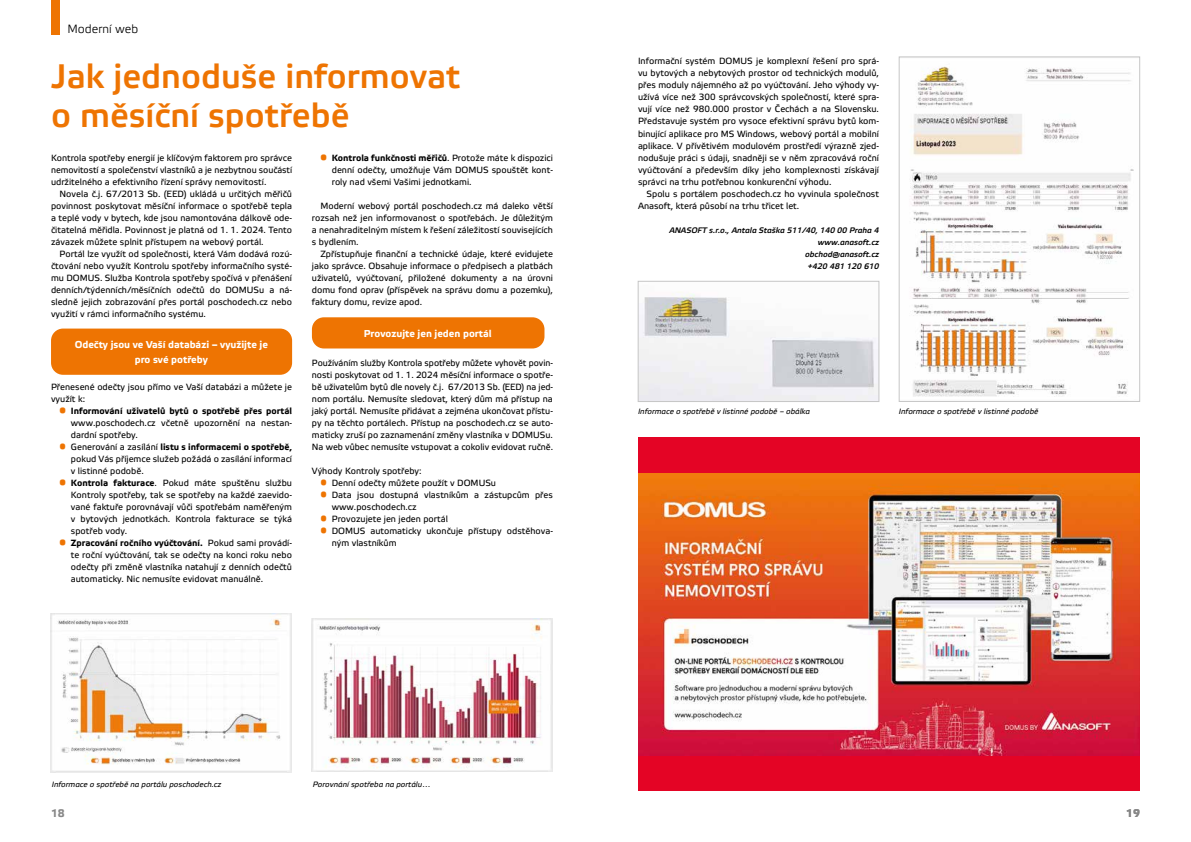
<style>
.page{position:relative;width:1191px;height:842px;background:#fff}
.page>*{position:absolute;margin:0;border:0;box-sizing:border-box;transform-origin:0 0}
.t1{font:700 34px/39px "Elektra Light Pro";color:#ee7402}
.t2{font:12px "Elektra Light Pro";color:#000}
.t3{font:700 11px "Elektra Text Pro";color:#878787}
.t4{font:700 10px/15px "Elektra Text Pro";color:#fff;text-align:center}
.t5{font:9px/12.1px "Elektra Text Pro";color:#000;text-align:justify}
.t6{font:italic 8px/12px "Elektra Medium Pro";color:#000;text-align:right}
.t7{font:italic 7.8px "Elektra Text Pro";color:#000}
.s1{font-weight:700;font-size:11px;color:#ee7402}
.s2{font-weight:700}
.s3{font-size:11px;color:#ee7402}
</style>
<div class="page">
<div style="left:51px;top:0;width:9px;height:35px;background:#ee7402"></div>
<div style="left:51px;top:329px;width:241px;height:46px;background:#ee7402;border-radius:12px"></div>
<div style="left:312px;top:317px;width:232px;height:31px;background:#ee7402;border-radius:12px"></div>
<img style="left:51px;top:614px;width:240px;height:158px">
<img style="left:312px;top:619px;width:240px;height:153px">
<div style="left:638px;top:438px;width:502px;height:353px;background:#e40425"></div>
<img style="left:638px;top:473px;width:502px;height:282px">
<img style="left:640px;top:291px;width:237px;height:109px">
<div style="left:638px;top:281px;width:241px;height:121px;border:1px solid #c6c6c6"></div>
<img style="left:910px;top:66px;width:224px;height:331px">
<div style="left:899px;top:57px;width:241px;height:345px;border:1px solid #c6c6c6"></div>
<h2 class="t2" style="left:68px;top:23px;width:72px">Moderní web</h2>
<h1 class="t1" style="left:51px;top:58px;width:411px">Jak jednoduše informovat o měsíční spotřebě</h1>
<p class="t5" style="left:51px;top:152px;width:243px">Kontrola spotřeby energií je klíčovým faktorem pro správce nemovitostí a společenství vlastníků a je nezbytnou součástí udržitelného a efektivního řízení správy nemovitostí.</p>
<p class="t5" style="left:51px;top:188px;width:242px;text-indent:9px">Novela č.j. 67/2013 Sb. (EED) ukládá u určitých měřičů povinnost poskytovat měsíční informace o spotřebě tepla a teplé vody v bytech, kde jsou namontována dálkově ode&shy;čitatelná měřidla. Povinnost je platná od 1. 1. 2024. Tento závazek můžete splnit přístupem na webový portál.</p>
<p class="t5" style="left:51px;top:248px;width:242px;text-indent:9px">Portál lze využít od společnosti, která Vám dodává rozú&shy;čtování nebo využít Kontrolu spotřeby informačního systé&shy;mu DOMUS. Služba Kontrola spotřeby spočívá v přenášení denních/týdenních/měsíčních odečtů do DOMUSu a ná&shy;sledně jejich zobrazování přes portál poschodech.cz nebo využití v rámci informačního systému.</p>
<p class="t4" style="left:75px;top:337px;width:195px">Odečty jsou ve Vaší databázi – využijte je pro své potřeby</p>
<p class="t5" style="left:51px;top:381px;width:242px">Přenesené odečty jsou přímo ve Vaší databázi a můžete je využít k:</p>
<p class="t5" style="left:71px;top:405px;width:223px;text-indent:-11px"><span class="s1">•</span> <span class="s2">Informování uživatelů bytů o spotřebě přes portál </span>www.poschodech.cz včetně upozornění na nestan&shy;dardní spotřeby.</p>
<p class="t5" style="left:71px;top:441px;width:223px;text-indent:-11px"><span class="s3">•</span> Generování a zasílání <span class="s2">listu s informacemi o spotřebě, </span>pokud Vás příjemce služeb požádá o zasílání informací v listinné podobě.</p>
<p class="t5" style="left:71px;top:477px;width:223px;text-indent:-11px"><span class="s1">•</span> <span class="s2">Kontrola fakturace</span>. Pokud máte spuštěnu službu Kontroly spotřeby, tak se spotřeby na každé zaevido&shy;vané faktuře porovnávají vůči spotřebám naměřeným v bytových jednotkách. Kontrola fakturace se týká spotřeb vody.</p>
<p class="t5" style="left:71px;top:537px;width:223px;text-indent:-11px"><span class="s1">•</span> <span class="s2">Zpracování ročního vyúčtování.</span> Pokud sami provádí&shy;te roční vyúčtování, tak se odečty na konci roku nebo odečty při změně vlastníka natahují z denních odečtů automaticky. Nic nemusíte evidovat manuálně.</p>
<p class="t5" style="left:332px;top:152px;width:223px;text-indent:-11px"><span class="s1">•</span> <span class="s2">Kontrola funkčnosti měřičů</span>. Protože máte k dispozici denní odečty, umožňuje Vám DOMUS spouštět kont&shy;roly nad všemi Vašimi jednotkami.</p>
<p class="t5" style="left:312px;top:200px;width:242px;text-indent:9px">Moderní webový portál poschodech.cz má daleko větší rozsah než jen informovanost o spotřebách. Je důležitým a nenahraditelným místem k řešení záležitostí souvisejících s bydlením.</p>
<p class="t5" style="left:312px;top:248px;width:242px;text-indent:9px">Zpřístupňuje fi nanční a technické údaje, které evidujete jako správce. Obsahuje informace o předpisech a platbách uživatelů, vyúčtovaní, přiložené dokumenty a na úrovni domu fond oprav (příspěvek na správu domu a pozemku), faktury domu, revize apod.</p>
<p class="t4" style="left:364px;top:326px;width:130px">Provozujte jen jeden portál</p>
<p class="t5" style="left:312px;top:357px;width:243px">Používáním služby Kontrola spotřeby můžete vyhovět povin&shy;nosti poskytovat od 1. 1. 2024 měsíční informace o spotře&shy;bě uživatelům bytů dle novely č.j. 67/2013 Sb. (EED) na jed&shy;nom portálu. Nemusíte sledovat, který dům má přístup na jaký portál. Nemusíte přidávat a zejména ukončovat přístu&shy;py na těchto portálech. Přístup na poschodech.cz se auto&shy;maticky zruší po zaznamenání změny vlastníka v DOMUSu.<br>Na web vůbec nemusíte vstupovat a cokoliv evidovat ručně.</p>
<p class="t5" style="left:312px;top:465px;width:111px">Výhody Kontroly spotřeby:</p>
<p class="t5" style="left:320px;top:477px;width:177px"><span class="s3">•</span> Denní odečty můžete použít v DOMUSu</p>
<p class="t5" style="left:332px;top:489px;width:223px;text-indent:-11px"><span class="s3">•</span> Data jsou dostupná vlastníkům a zástupcům přes www.poschodech.cz</p>
<p class="t5" style="left:320px;top:513px;width:129px"><span class="s3">•</span> Provozujete jen jeden portál</p>
<p class="t5" style="left:332px;top:525px;width:223px;text-indent:-11px"><span class="s3">•</span> DOMUS automaticky ukončuje přístupy odstěhova&shy;ným vlastníkům</p>
<p class="t7" style="left:52px;top:780px;width:171px">Informace o spotřebě na portálu poschodech.cz</p>
<p class="t7" style="left:313px;top:780px;width:120px">Porovnání spotřeba na portálu…</p>
<p class="t5" style="left:638px;top:55px;width:242px">Informační systém DOMUS je komplexní řešení pro sprá&shy;vu bytových a nebytových prostor od technických modulů, přes moduly nájemného až po vyúčtování. Jeho výhody vy&shy;užívá více než 300 správcovských společností, které spra&shy;vují více než 980.000 prostor v Čechách a na Slovensku.<br>Představuje systém pro vysoce efektivní správu bytů kom&shy;binující aplikace pro MS Windows, webový portál a mobilní aplikace. V přívětivém modulovém prostředí výrazně zjed&shy;nodušuje práci s údaji, snadněji se v něm zpracovává roční vyúčtování a především díky jeho komplexnosti získávají správci na trhu potřebnou konkurenční výhodu.</p>
<p class="t5" style="left:638px;top:188px;width:242px;text-indent:9px">Spolu s portálem poschodech.cz ho vyvinula společnost<br>Anasoft, která působí na trhu třicet let.</p>
<p class="t6" style="left:669px;top:224px;width:211px">ANASOFT s.r.o., Antala Staška 511/40, 140 00 Praha 4 www.anasoft.cz<br>obchod@anasoft.cz<br>+420 481 120 610</p>
<p class="t7" style="left:638px;top:407px;width:174px">Informace o spotřebě v listinné podobě – obálka</p>
<p class="t7" style="left:899px;top:407px;width:141px">Informace o spotřebě v listinné podobě</p>
<p class="t3" style="left:51px;top:807px;width:15px">18</p>
<p class="t3" style="left:1126px;top:807px;width:15px">19</p>
</div>
